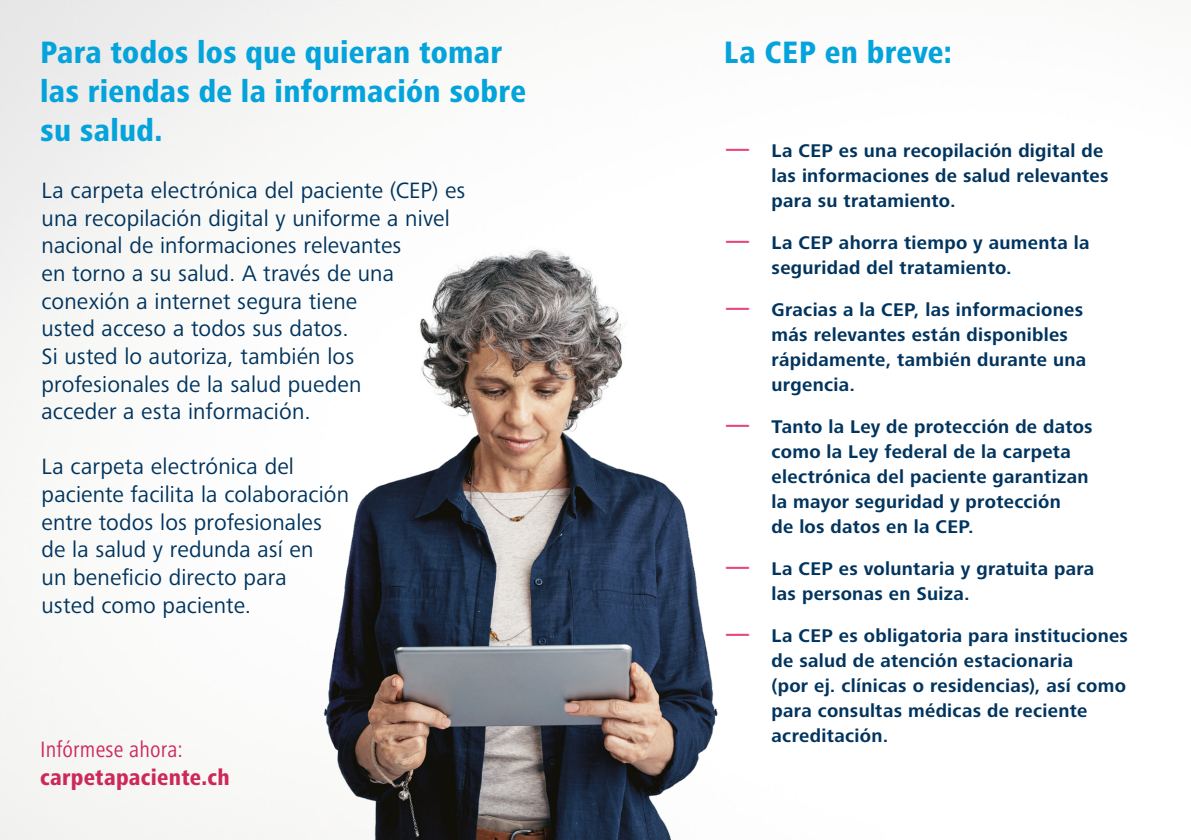
<style>
.page{position:relative;width:1191px;height:840px;background:#fff}
.page>*{position:absolute;margin:0;border:0;box-sizing:border-box;transform-origin:0 0}
.t1{font:800 condensed 32px/39px "Frutiger Next Pro";letter-spacing:.01em;color:#05a3db}
.t2{font:23px/27.6px "Frutiger Next Pro";letter-spacing:.005em;color:#00345e}
.t3{font:800 condensed 23px "Frutiger Next Pro";letter-spacing:.01em;color:#cd285a}
.t4{font:condensed 23px "Frutiger Next Pro";letter-spacing:.01em;color:#cd285a}
.t5{font:700 19px/25px "Frutiger Next Pro";letter-spacing:.015em;color:#00345e}
.s1{font-size:23px;color:#ea467d}
</style>
<div class="page">
<img style="left:286px;top:191px;width:432px;height:648px">
<h1 class="t1" style="left:40px;top:33px;width:487px">Para todos los que quieran tomar las riendas de la información sobre su salud.</h1>
<h1 class="t1" style="left:724px;top:33px;width:229px">La CEP en breve:</h1>
<p class="t5" style="left:771px;top:138px;width:338px;text-indent:-45px"><span class="s1">—</span> La CEP es una recopilación digital de las informaciones de salud relevantes para su tratamiento.</p>
<p class="t5" style="left:771px;top:230px;width:319px;text-indent:-45px"><span class="s1">—</span> La CEP ahorra tiempo y aumenta la seguridad del tratamiento.</p>
<p class="t5" style="left:771px;top:297px;width:316px;text-indent:-45px"><span class="s1">—</span> Gracias a la CEP, las informaciones más relevantes están disponibles rápidamente, también durante una urgencia.</p>
<p class="t5" style="left:771px;top:414px;width:323px;text-indent:-45px"><span class="s1">—</span> Tanto la Ley de protección de datos como la Ley federal de la carpeta electrónica del paciente garantizan la mayor seguridad y protección<br>de los datos en la CEP.</p>
<p class="t5" style="left:771px;top:556px;width:324px;text-indent:-45px"><span class="s1">—</span> La CEP es voluntaria y gratuita para las personas en Suiza.</p>
<p class="t5" style="left:771px;top:623px;width:358px;text-indent:-45px"><span class="s1">—</span> La CEP es obligatoria para instituciones de salud de atención estacionaria<br>(por ej. clínicas o residencias), así como para consultas médicas de reciente acreditación.</p>
<p class="t2" style="left:42px;top:176px;width:425px">La carpeta electrónica del paciente (CEP) es una recopilación digital y uniforme a nivel nacional de informaciones relevantes<br>en torno a su salud. A través de una conexión a internet segura tiene<br>usted acceso a todos sus datos.<br>Si usted lo autoriza, también los profesionales de la salud pueden<br>acceder a esta información.</p>
<p class="t2" style="left:42px;top:452px;width:309px">La carpeta electrónica del paciente facilita la colaboración entre todos los profesionales de la salud y redunda así en<br>un beneficio directo para<br>usted como paciente.</p>
<p class="t4" style="left:40px;top:735px;width:144px">Infórmese ahora:</p>
<p class="t3" style="left:40px;top:763px;width:191px">carpetapaciente.ch</p>
</div>
